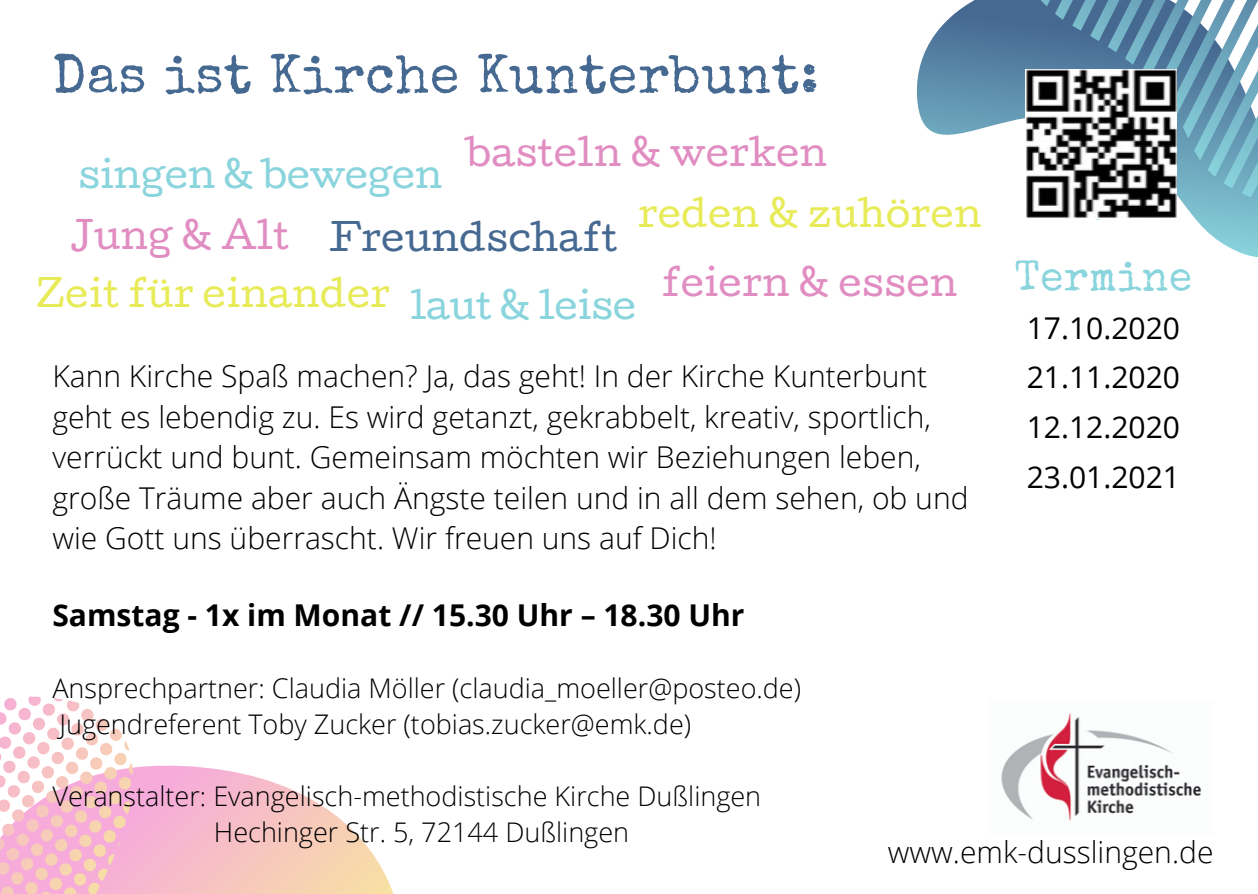
<style>
.page{position:relative;width:1258px;height:894px;background:#fff}
.page>*{position:absolute;margin:0;border:0;box-sizing:border-box;transform-origin:0 0}
.t1{font:54px "Special Elite";letter-spacing:.015em;color:#466992}
.t2{font:42px "Special Elite";letter-spacing:.015em;color:#8ad5dd}
.t3{font:36px "Cutive";letter-spacing:.015em;color:#e18dc2}
.t4{font:36px "Cutive";letter-spacing:.015em;color:#e8eb58}
.t5{font:36px "Cutive";color:#8ad5dd}
.t6{font:36px "Cutive";letter-spacing:.015em;color:#466992}
.t7{font:300 30px/40.5px "Open Sans";color:#000}
.t8{font:30px/49.5px "Open Sans";color:#000;text-align:justify}
.t9{font:700 30px "Open Sans";color:#000}
.t10{font:300 27px/36px "Open Sans";color:#000}
</style>
<div class="page">
<svg style="left:133px;top:765px;width:260px;height:128px"></svg>
<svg style="left:0;top:696px;width:133px;height:197px"></svg>
<img style="left:1001px;top:713px;width:201px;height:108px">
<svg style="left:916px;top:0;width:342px;height:257px"></svg>
<svg style="left:1011px;top:0;width:247px;height:216px;background:#6f9db7"></svg>
<svg style="left:1012px;top:130px;width:111px;height:104px"></svg>
<img style="left:1025px;top:69px;width:151px;height:149px">
<h1 class="t1" style="left:52px;top:54px;width:768px">Das ist Kirche Kunterbunt:</h1>
<p class="t3" style="left:466px;top:140px;width:362px">basteln &amp; werken</p>
<p class="t5" style="left:78px;top:162px;width:365px">singen &amp; bewegen</p>
<p class="t4" style="left:638px;top:201px;width:345px">reden &amp; zuhören</p>
<p class="t3" style="left:70px;top:222px;width:221px">Jung &amp; Alt</p>
<p class="t6" style="left:329px;top:225px;width:289px">Freundschaft</p>
<p class="t4" style="left:36px;top:281px;width:355px">Zeit für einander</p>
<p class="t5" style="left:410px;top:293px;width:227px">laut &amp; leise</p>
<p class="t3" style="left:662px;top:270px;width:297px">feiern &amp; essen</p>
<p class="t7" style="left:52px;top:355px;width:918px">Kann Kirche Spaß machen? Ja, das geht! In der Kirche Kunterbunt geht es lebendig zu. Es wird getanzt, gekrabbelt, kreativ, sportlich, verrückt und bunt. Gemeinsam möchten wir Beziehungen leben, große Träume aber auch Ängste teilen und in all dem sehen, ob und wie Gott uns überrascht. Wir freuen uns auf Dich!</p>
<p class="t9" style="left:52px;top:593px;width:693px">Samstag - 1x im Monat // 15.30 Uhr – 18.30 Uhr</p>
<p class="t10" style="left:52px;top:669px;width:750px">Ansprechpartner: Claudia Möller (claudia_moeller@posteo.de)<br>Jugendreferent Toby Zucker (tobias.zucker@emk.de)</p>
<h2 class="t2" style="left:1015px;top:260px;width:179px">Termine</h2>
<p class="t8" style="left:1027px;top:302px;width:155px">17.10.2020<br>21.11.2020<br>12.12.2020<br>23.01.2021</p>
<p class="t10" style="left:214px;top:777px;width:549px;text-indent:-161px">Veranstalter: Evangelisch-methodistische Kirche Dußlingen<br>Hechinger Str. 5, 72144 Dußlingen</p>
<p class="t7" style="left:888px;top:830px;width:327px">www.emk-dusslingen.de</p>
</div>
